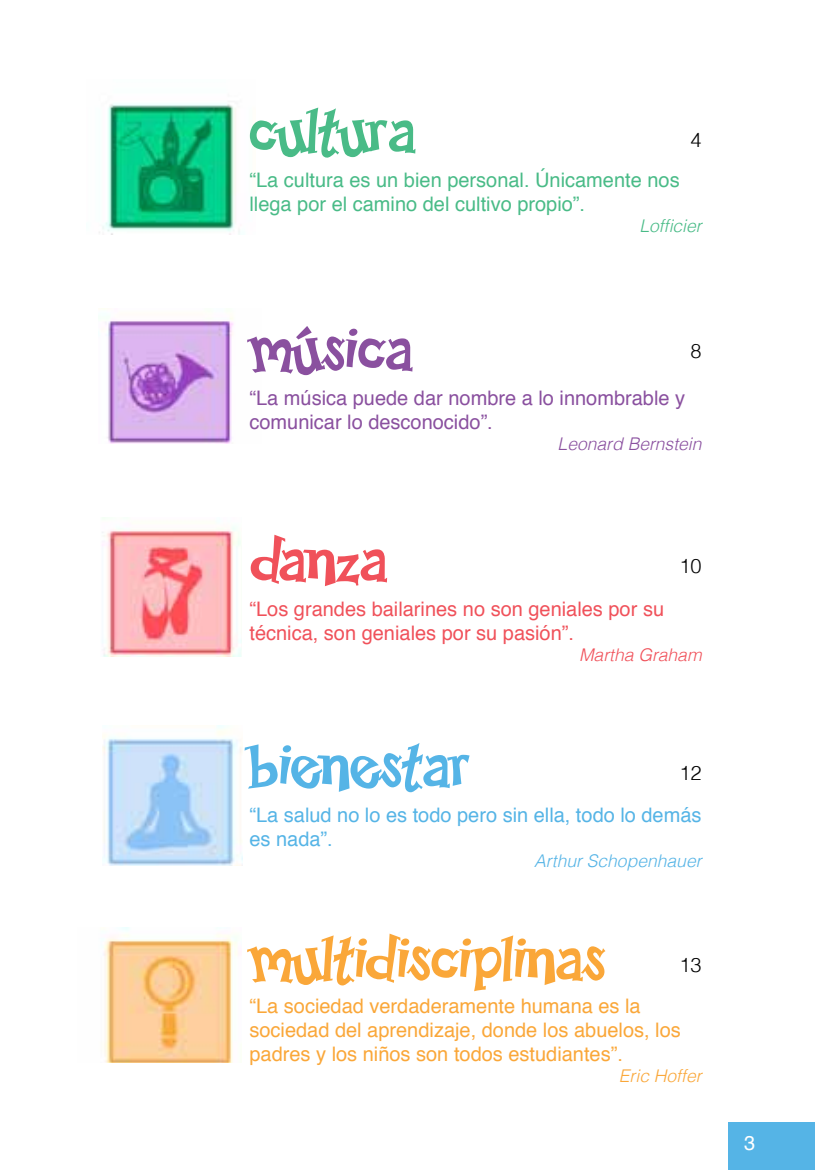
<style>
.page{position:relative;width:815px;height:1170px;background:#fff}
.page>*{position:absolute;margin:0;border:0;box-sizing:border-box;transform-origin:0 0}
.t1{font:67.5px "Happy Serif";color:#faa739}
.t2{font:67.5px "Happy Serif";color:#55b4e6}
.t3{font:67.5px "Happy Serif";color:#49bb87}
.t4{font:67.5px "Happy Serif";color:#8a509f}
.t5{font:67.5px "Happy Serif";color:#f0515a}
.t6{font:20px/24px "Helvetica";color:#faa739}
.t7{font:20px/24px "Helvetica";color:#49bb87}
.t8{font:20px/24px "Helvetica";color:#f0515a}
.t9{font:20px/24px "Helvetica";color:#8a509f}
.t10{font:20px/24px "Helvetica";color:#55b4e6}
.t11{font:300 20px "Helvetica";color:#000}
.t12{font:20px "Helvetica";color:#fff}
.t13{font:italic 300 17.5px "Helvetica";color:#55b4e6}
.t14{font:italic 300 17.5px "Helvetica";color:#8a509f}
.t15{font:italic 300 17.5px "Helvetica";color:#f0515a}
.t16{font:italic 300 17.5px "Helvetica";color:#faa739}
.t17{font:italic 300 17.5px "Helvetica";color:#49bb87}
</style>
<div class="page">
<img style="left:104px;top:927px;width:134px;height:135px">
<img style="left:101px;top:308px;width:133px;height:135px">
<img style="left:103px;top:725px;width:139px;height:140px">
<img style="left:102px;top:517px;width:140px;height:139px">
<img style="left:99px;top:103px;width:141px;height:131px">
<div style="left:728px;top:1121px;width:87px;height:48px;background:#55b4e6"></div>
<h1 class="t3" style="left:249px;top:91px;width:168px">cultura</h1>
<p class="t11" style="left:690px;top:128px;width:13px">4</p>
<p class="t7" style="left:249px;top:169px;width:432px">“La cultura es un bien personal. Únicamente nos llega por el camino del cultivo propio”.</p>
<p class="t17" style="left:639px;top:211px;width:64px">Lofficier</p>
<h1 class="t4" style="left:249px;top:309px;width:165px">música</h1>
<p class="t11" style="left:690px;top:338px;width:13px">8</p>
<p class="t9" style="left:249px;top:387px;width:437px">“La música puede dar nombre a lo innombrable y comunicar lo desconocido”.</p>
<p class="t14" style="left:558px;top:429px;width:145px">Leonard Bernstein</p>
<h1 class="t5" style="left:249px;top:520px;width:140px">danza</h1>
<p class="t11" style="left:679px;top:553px;width:24px">10</p>
<p class="t8" style="left:249px;top:598px;width:416px">“Los grandes bailarines no son geniales por su técnica, son geniales por su pasión”.</p>
<p class="t15" style="left:579px;top:640px;width:124px">Martha Graham</p>
<h1 class="t2" style="left:249px;top:725px;width:223px">bienestar</h1>
<p class="t11" style="left:679px;top:760px;width:24px">12</p>
<p class="t10" style="left:249px;top:804px;width:454px">“La salud no lo es todo pero sin ella, todo lo demás es nada”.</p>
<p class="t13" style="left:534px;top:845px;width:169px">Arthur Schopenhauer</p>
<h1 class="t1" style="left:249px;top:918px;width:358px">multidisciplinas</h1>
<p class="t11" style="left:679px;top:951px;width:24px">13</p>
<p class="t6" style="left:249px;top:995px;width:433px">“La sociedad verdaderamente humana es la sociedad del aprendizaje, donde los abuelos, los padres y los niños son todos estudiantes”.</p>
<p class="t16" style="left:619px;top:1061px;width:84px">Eric Hoffer</p>
<p class="t12" style="left:744px;top:1129px;width:13px">3</p>
</div>
